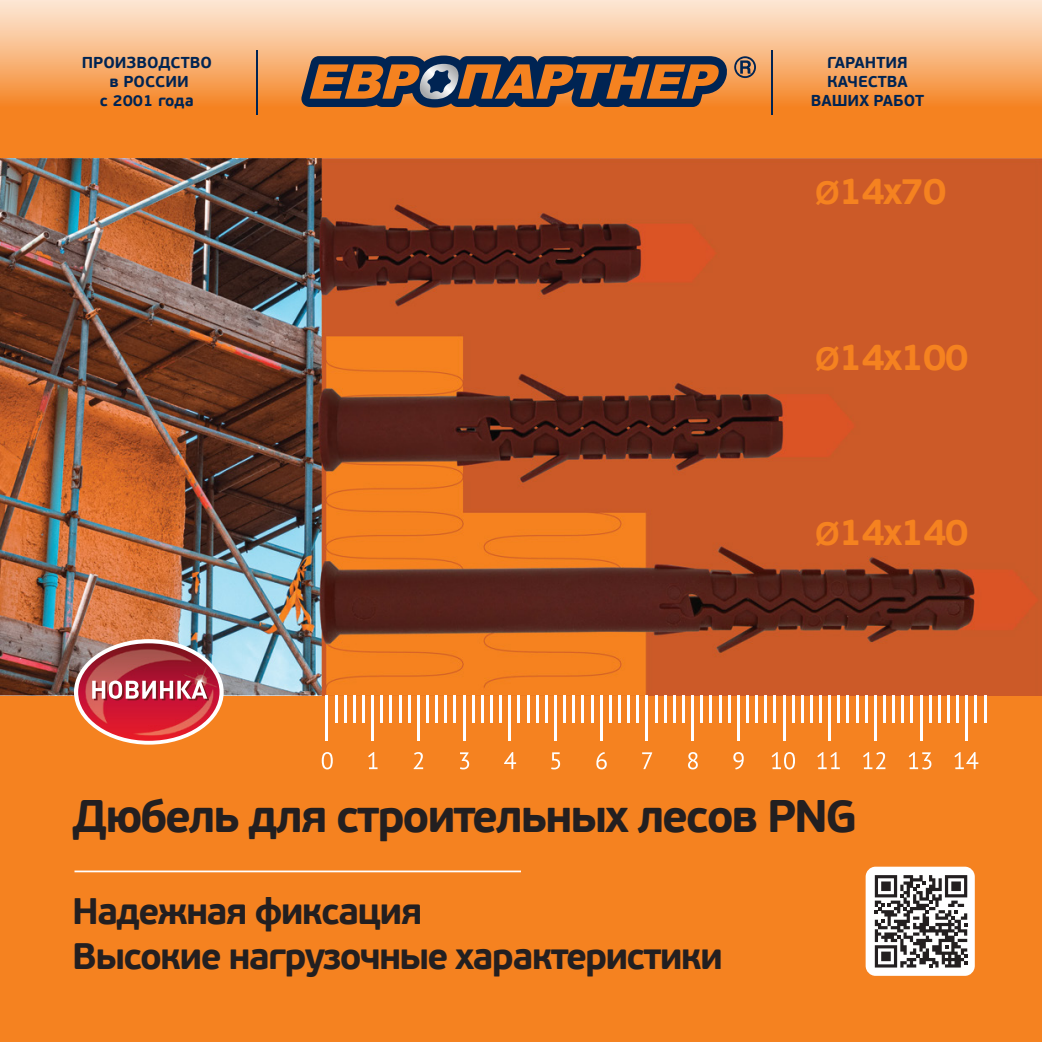
<style>
.page{position:relative;width:1042px;height:1042px;background:#fff}
.page>*{position:absolute;margin:0;border:0;box-sizing:border-box;transform-origin:0 0}
.t1{font:700 45.5px "PF Beau Sans Pro";letter-spacing:-.05em;color:#231f20}
.t2{font:700 36.75px/44.1px "PF Beau Sans Pro";letter-spacing:-.05em;color:#231f20}
.t3{font:700 36.75px "PF Beau Sans Pro";letter-spacing:-.05em;color:#f58220}
.t4{font:700 15.75px/18.9px "PF Beau Sans Pro";color:#002453;text-align:center}
.s1{font-family:"Arial";font-size:31.5px}
</style>
<div class="page">
<div style="left:0;top:0;width:1042px;height:1041px;background:#f58220"></div>
<img style="left:0;top:159px;width:1042px;height:536px">
<svg style="left:0;top:0;width:1042px;height:115px;background:#f8ba85"></svg>
<hr style="left:74px;top:870px;width:447px;height:2px;background:#fff">
<hr style="left:256px;top:50px;width:1px;height:65px;background:#002453">
<hr style="left:771px;top:50px;width:2px;height:65px;background:#002453">
<svg style="left:301px;top:56px;width:427px;height:52px"></svg>
<svg style="left:734px;top:56px;width:22px;height:22px"></svg>
<hr style="left:326px;top:695px;width:2px;height:46px;background:#fff">
<hr style="left:371px;top:695px;width:3px;height:46px;background:#fff">
<hr style="left:417px;top:695px;width:2px;height:46px;background:#fff">
<hr style="left:463px;top:695px;width:2px;height:46px;background:#fff">
<hr style="left:509px;top:695px;width:2px;height:46px;background:#fff">
<hr style="left:554px;top:695px;width:2px;height:46px;background:#fff">
<hr style="left:600px;top:695px;width:2px;height:46px;background:#fff">
<hr style="left:646px;top:695px;width:2px;height:46px;background:#fff">
<hr style="left:691px;top:695px;width:3px;height:46px;background:#fff">
<hr style="left:737px;top:695px;width:2px;height:46px;background:#fff">
<hr style="left:783px;top:695px;width:2px;height:46px;background:#fff">
<hr style="left:828px;top:695px;width:3px;height:46px;background:#fff">
<hr style="left:874px;top:695px;width:2px;height:46px;background:#fff">
<hr style="left:920px;top:695px;width:2px;height:46px;background:#fff">
<hr style="left:966px;top:695px;width:2px;height:46px;background:#fff">
<hr style="left:344px;top:695px;width:2px;height:27px;background:#fff">
<hr style="left:335px;top:695px;width:2px;height:27px;background:#fff">
<hr style="left:353px;top:695px;width:2px;height:27px;background:#fff">
<hr style="left:362px;top:695px;width:2px;height:27px;background:#fff">
<hr style="left:381px;top:695px;width:2px;height:27px;background:#fff">
<hr style="left:390px;top:695px;width:2px;height:27px;background:#fff">
<hr style="left:399px;top:695px;width:2px;height:27px;background:#fff">
<hr style="left:408px;top:695px;width:2px;height:27px;background:#fff">
<hr style="left:426px;top:695px;width:2px;height:27px;background:#fff">
<hr style="left:435px;top:695px;width:3px;height:27px;background:#fff">
<hr style="left:445px;top:695px;width:2px;height:27px;background:#fff">
<hr style="left:454px;top:695px;width:2px;height:27px;background:#fff">
<hr style="left:472px;top:695px;width:2px;height:27px;background:#fff">
<hr style="left:481px;top:695px;width:2px;height:27px;background:#fff">
<hr style="left:490px;top:695px;width:2px;height:27px;background:#fff">
<hr style="left:499px;top:695px;width:3px;height:27px;background:#fff">
<hr style="left:518px;top:695px;width:2px;height:27px;background:#fff">
<hr style="left:527px;top:695px;width:2px;height:27px;background:#fff">
<hr style="left:536px;top:695px;width:2px;height:27px;background:#fff">
<hr style="left:545px;top:695px;width:2px;height:27px;background:#fff">
<hr style="left:563px;top:695px;width:3px;height:27px;background:#fff">
<hr style="left:573px;top:695px;width:2px;height:27px;background:#fff">
<hr style="left:582px;top:695px;width:2px;height:27px;background:#fff">
<hr style="left:591px;top:695px;width:2px;height:27px;background:#fff">
<hr style="left:609px;top:695px;width:2px;height:27px;background:#fff">
<hr style="left:618px;top:695px;width:2px;height:27px;background:#fff">
<hr style="left:627px;top:695px;width:3px;height:27px;background:#fff">
<hr style="left:636px;top:695px;width:3px;height:27px;background:#fff">
<hr style="left:655px;top:695px;width:2px;height:27px;background:#fff">
<hr style="left:664px;top:695px;width:2px;height:27px;background:#fff">
<hr style="left:673px;top:695px;width:2px;height:27px;background:#fff">
<hr style="left:682px;top:695px;width:2px;height:27px;background:#fff">
<hr style="left:700px;top:695px;width:3px;height:27px;background:#fff">
<hr style="left:710px;top:695px;width:2px;height:27px;background:#fff">
<hr style="left:719px;top:695px;width:2px;height:27px;background:#fff">
<hr style="left:728px;top:695px;width:2px;height:27px;background:#fff">
<hr style="left:746px;top:695px;width:2px;height:27px;background:#fff">
<hr style="left:755px;top:695px;width:3px;height:27px;background:#fff">
<hr style="left:764px;top:695px;width:3px;height:27px;background:#fff">
<hr style="left:774px;top:695px;width:2px;height:27px;background:#fff">
<hr style="left:792px;top:695px;width:2px;height:27px;background:#fff">
<hr style="left:801px;top:695px;width:2px;height:27px;background:#fff">
<hr style="left:810px;top:695px;width:2px;height:27px;background:#fff">
<hr style="left:819px;top:695px;width:2px;height:27px;background:#fff">
<hr style="left:838px;top:695px;width:2px;height:27px;background:#fff">
<hr style="left:847px;top:695px;width:2px;height:27px;background:#fff">
<hr style="left:856px;top:695px;width:2px;height:27px;background:#fff">
<hr style="left:865px;top:695px;width:2px;height:27px;background:#fff">
<hr style="left:883px;top:695px;width:2px;height:27px;background:#fff">
<hr style="left:892px;top:695px;width:3px;height:27px;background:#fff">
<hr style="left:902px;top:695px;width:2px;height:27px;background:#fff">
<hr style="left:911px;top:695px;width:2px;height:27px;background:#fff">
<hr style="left:929px;top:695px;width:2px;height:27px;background:#fff">
<hr style="left:938px;top:695px;width:2px;height:27px;background:#fff">
<hr style="left:947px;top:695px;width:2px;height:27px;background:#fff">
<hr style="left:956px;top:695px;width:3px;height:27px;background:#fff">
<hr style="left:975px;top:695px;width:2px;height:27px;background:#fff">
<hr style="left:984px;top:695px;width:2px;height:27px;background:#fff">
<svg style="left:322px;top:752px;width:11px;height:17px"></svg>
<svg style="left:368px;top:752px;width:9px;height:17px"></svg>
<svg style="left:414px;top:752px;width:9px;height:17px"></svg>
<svg style="left:460px;top:752px;width:9px;height:17px"></svg>
<svg style="left:504px;top:752px;width:12px;height:17px"></svg>
<svg style="left:551px;top:752px;width:9px;height:17px"></svg>
<svg style="left:596px;top:752px;width:11px;height:17px"></svg>
<svg style="left:642px;top:752px;width:10px;height:17px"></svg>
<svg style="left:688px;top:752px;width:10px;height:17px"></svg>
<svg style="left:733px;top:752px;width:11px;height:17px"></svg>
<svg style="left:771px;top:752px;width:24px;height:17px"></svg>
<svg style="left:817px;top:752px;width:23px;height:17px"></svg>
<svg style="left:863px;top:752px;width:22px;height:17px"></svg>
<svg style="left:908px;top:752px;width:23px;height:17px"></svg>
<svg style="left:954px;top:752px;width:24px;height:17px"></svg>
<div style="left:74px;top:639px;width:150px;height:105px;background:#fff;border-radius:50%"></div>
<img style="left:78px;top:643px;width:141px;height:98px">
<svg style="left:92px;top:680px;width:117px;height:20px"></svg>
<div style="left:865px;top:866px;width:110px;height:110px;background:#fff;border-radius:10px"></div>
<svg style="left:875px;top:875px;width:92px;height:92px"></svg>
<p class="t4" style="left:82px;top:53px;width:132px">ПРОИЗВОДСТВО в РОССИИ<br>с 2001 года</p>
<p class="t4" style="left:810px;top:53px;width:115px">ГАРАНТИЯ<br>КАЧЕСТВА<br>ВАШИХ РАБОТ</p>
<h2 class="t3" style="left:815px;top:168px;width:133px"><span class="s1">Ø</span>14x70</h2>
<h2 class="t3" style="left:815px;top:334px;width:155px"><span class="s1">Ø</span>14x100</h2>
<h2 class="t3" style="left:815px;top:509px;width:155px"><span class="s1">Ø</span>14x140</h2>
<h1 class="t1" style="left:72px;top:788px;width:786px">Дюбель для строительных лесов PNG</h1>
<h2 class="t2" style="left:72px;top:890px;width:652px">Надежная фиксация<br>Высокие нагрузочные характеристики</h2>
</div>
